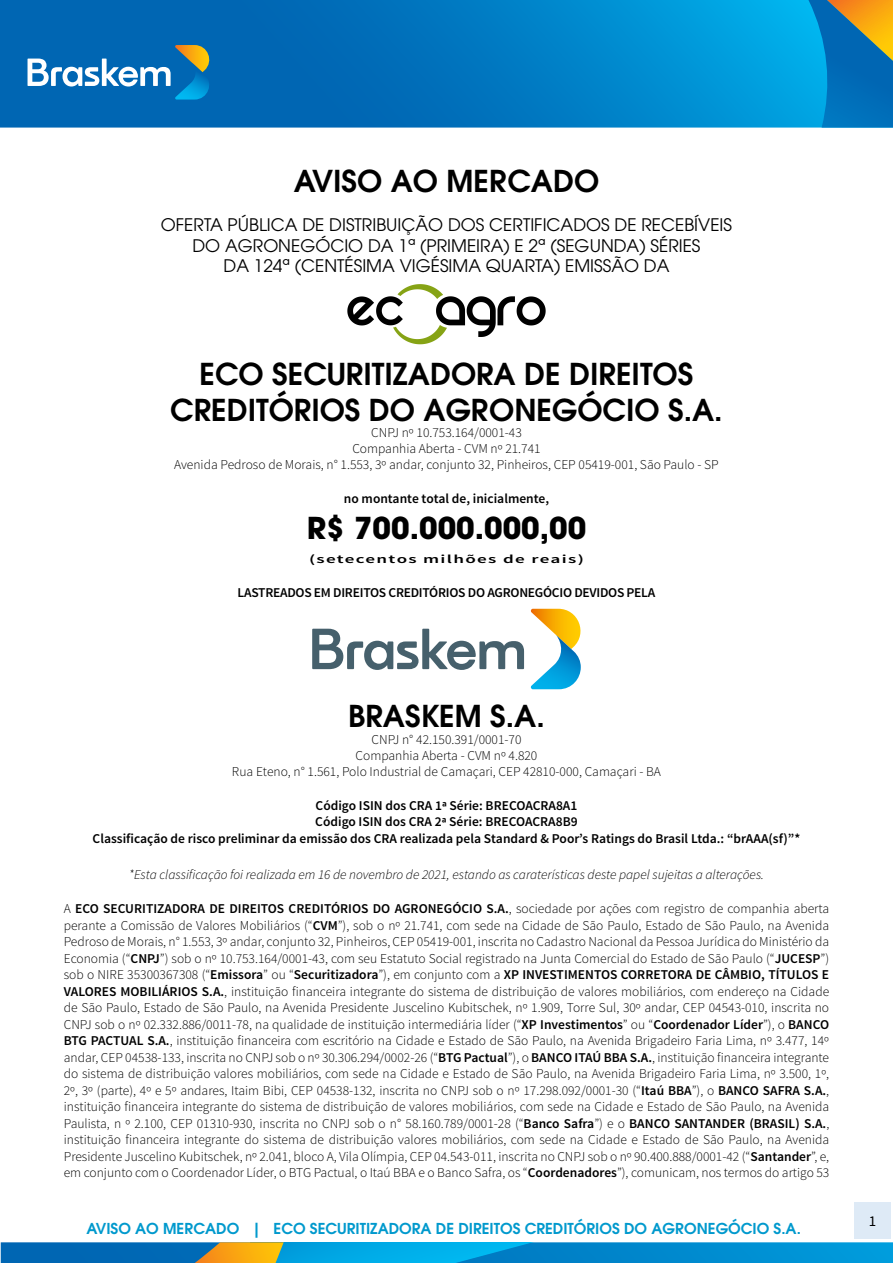
<style>
.page{position:relative;width:893px;height:1263px;background:#fff}
.page>*{position:absolute;margin:0;border:0;box-sizing:border-box;transform-origin:0 0}
.t1{font:600 30px/36px "ITC Avant Garde Pro";color:#000;text-align:center}
.t2{font:700 30px "ITC Avant Garde Pro";color:#000}
.t3{font:17.25px/20.7px "ITC Avant Garde Pro";color:#000;text-align:center}
.t4{font:600 15px "ITC Avant Garde Pro";color:#0099cd}
.t5{font:15px "Source Sans Pro";color:#000}
.t6{font:300 13.5px/16.5px "Source Sans Pro";color:#000;text-align:center}
.t7{font:600 13.5px/16.2px "Source Sans Pro";color:#000;text-align:center}
.t8{font:italic 300 13.5px "Source Sans Pro";color:#000}
.t9{font:600 13.5px "Source Sans Pro";letter-spacing:-.02em;color:#000}
.t10{font:600 12px "Source Sans Pro";letter-spacing:.07em;color:#000;scale:1.59 1}
.s1{font-weight:600}
</style>
<div class="page">
<svg style="left:0;top:0;width:808px;height:128px;background:#007bc2"></svg>
<svg style="left:28px;top:45px;width:186px;height:55px;background:#3685b9"></svg>
<svg style="left:808px;top:0;width:85px;height:128px;background:#2e81a0"></svg>
<div style="left:854px;top:1202px;width:37px;height:37px;background:#deeaf6"></div>
<svg style="left:1px;top:1242px;width:892px;height:21px;background:#168ec0"></svg>
<svg style="left:347px;top:284px;width:199px;height:60px"></svg>
<svg style="left:530px;top:609px;width:51px;height:80px"></svg>
<svg style="left:312px;top:629px;width:212px;height:41px"></svg>
<h1 class="t1" style="left:294px;top:163px;width:307px">AVISO AO MERCADO</h1>
<p class="t3" style="left:161px;top:214px;width:573px">OFERTA PÚBLICA DE DISTRIBUIÇÃO DOS CERTIFICADOS DE RECEBÍVEIS<br>DO AGRONEGÓCIO DA 1ª (PRIMEIRA) E 2ª (SEGUNDA) SÉRIES<br>DA 124ª (CENTÉSIMA VIGÉSIMA QUARTA) EMISSÃO DA</p>
<h1 class="t1" style="left:170px;top:355px;width:554px">ECO SECURITIZADORA DE DIREITOS<br>CREDITÓRIOS DO AGRONEGÓCIO S.A.</h1>
<p class="t6" style="left:174px;top:424px;width:546px">CNPJ nº 10.753.164/0001-43<br>Companhia Aberta - CVM nº 21.741<br>Avenida Pedroso de Morais, n° 1.553, 3º andar, conjunto 32, Pinheiros, CEP 05419-001, São Paulo - SP</p>
<p class="t7" style="left:344px;top:491px;width:207px">no montante total de, inicialmente,</p>
<h1 class="t2" style="left:307px;top:508px;width:281px">R$ 700.000.000,00</h1>
<p class="t10" style="left:309px;top:551px;width:174px">(setecentos milhões de reais)</p>
<p class="t9" style="left:238px;top:584px;width:419px">LASTREADOS EM DIREITOS CREDITÓRIOS DO AGRONEGÓCIO DEVIDOS PELA</p>
<h1 class="t1" style="left:348px;top:698px;width:198px">BRASKEM S.A.</h1>
<p class="t6" style="left:232px;top:731px;width:431px">CNPJ n° 42.150.391/0001-70<br>Companhia Aberta - CVM nº 4.820<br>Rua Eteno, n° 1.561, Polo Industrial de Camaçari, CEP 42810-000, Camaçari - BA</p>
<p class="t7" style="left:93px;top:798px;width:709px">Código ISIN dos CRA 1ª Série: BRECOACRA8A1<br>Código ISIN dos CRA 2ª Série: BRECOACRA8B9<br>Classificação de risco preliminar da emissão dos CRA realizada pela Standard &amp; Poor’s Ratings do Brasil Ltda.: “brAAA(sf)”*</p>
<p class="t8" style="left:129px;top:866px;width:637px">*Esta classificação foi realizada em 16 de novembro de 2021, estando as caraterísticas deste papel sujeitas a alterações.</p>
<p class="t6" style="left:64px;top:900px;width:767px;text-align:justify">A <span class="s1">ECO SECURITIZADORA DE DIREITOS CREDITÓRIOS DO AGRONEGÓCIO S.A.</span>, sociedade por ações com registro de companhia aberta perante a Comissão de Valores Mobiliários (“<span class="s1">CVM</span>”), sob o nº 21.741, com sede na Cidade de São Paulo, Estado de São Paulo, na Avenida Pedroso de Morais, n° 1.553, 3º andar, conjunto 32, Pinheiros, CEP 05419-001, inscrita no Cadastro Nacional da Pessoa Jurídica do Ministério da Economia (“<span class="s1">CNPJ</span>”) sob o nº 10.753.164/0001-43, com seu Estatuto Social registrado na Junta Comercial do Estado de São Paulo (“<span class="s1">JUCESP</span>”) sob o NIRE 35300367308 (“<span class="s1">Emissora</span>” ou “<span class="s1">Securitizadora</span>”), em conjunto com a <span class="s1">XP INVESTIMENTOS CORRETORA DE CÂMBIO, TÍTULOS E VALORES MOBILIÁRIOS S.A.</span>, instituição financeira integrante do sistema de distribuição de valores mobiliários, com endereço na Cidade de São Paulo, Estado de São Paulo, na Avenida Presidente Juscelino Kubitschek, nº 1.909, Torre Sul, 30º andar, CEP 04543-010, inscrita no CNPJ sob o nº 02.332.886/0011-78, na qualidade de instituição intermediária líder (“<span class="s1">XP Investimentos</span>” ou “<span class="s1">Coordenador Líder</span>”), o <span class="s1">BANCO BTG PACTUAL S.A.</span>, instituição financeira com escritório na Cidade e Estado de São Paulo, na Avenida Brigadeiro Faria Lima, nº 3.477, 14º andar, CEP 04538-133, inscrita no CNPJ sob o nº 30.306.294/0002-26 (“<span class="s1">BTG Pactual</span>”), o <span class="s1">BANCO ITAÚ BBA S.A.</span>, instituição financeira integrante do sistema de distribuição valores mobiliários, com sede na Cidade e Estado de São Paulo, na Avenida Brigadeiro Faria Lima, nº 3.500, 1º, 2º, 3º (parte), 4º e 5º andares, Itaim Bibi, CEP 04538-132, inscrita no CNPJ sob o nº 17.298.092/0001-30 (“<span class="s1">Itaú BBA</span>”), o <span class="s1">BANCO SAFRA S.A.</span>, instituição financeira integrante do sistema de distribuição de valores mobiliários, com sede na Cidade e Estado de São Paulo, na Avenida Paulista, n º 2.100, CEP 01310-930, inscrita no CNPJ sob o n° 58.160.789/0001-28 (“<span class="s1">Banco Safra</span>”) e o <span class="s1">BANCO SANTANDER (BRASIL) S.A.</span>, instituição financeira integrante do sistema de distribuição valores mobiliários, com sede na Cidade e Estado de São Paulo, na Avenida Presidente Juscelino Kubitschek, nº 2.041, bloco A, Vila Olímpia, CEP 04.543-011, inscrita no CNPJ sob o nº 90.400.888/0001-42 (“<span class="s1">Santander</span>”, e, em conjunto com o Coordenador Líder, o BTG Pactual, o Itaú BBA e o Banco Safra, os “<span class="s1">Coordenadores</span>”), comunicam, nos termos do artigo 53</p>
<p class="t4" style="left:87px;top:1218px;width:716px">AVISO AO MERCADO | ECO SECURITIZADORA DE DIREITOS CREDITÓRIOS DO AGRONEGÓCIO S.A.</p>
<p class="t5" style="left:869px;top:1212px;width:9px">1</p>
</div>
